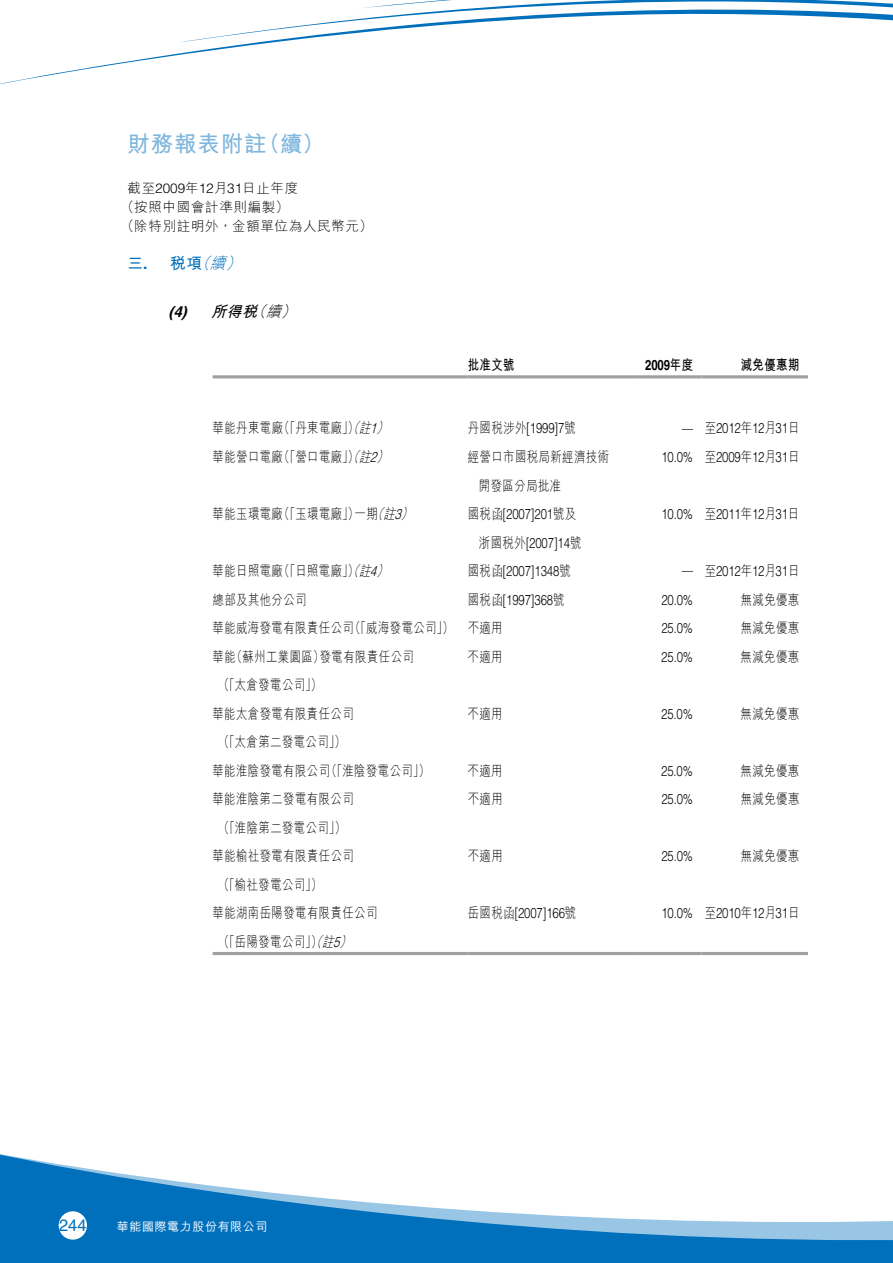
<style>
.page{position:relative;width:893px;height:1263px;background:#fff}
.page>*{position:absolute;margin:0;border:0;box-sizing:border-box;transform-origin:0 0}
.t1{font:700 22.5px "M Hei HK";letter-spacing:.035em;color:#80b7de}
.t2{font:16.5px "Helvetica LT Std";color:#0070bd}
.t3{font:700 15.75px "M Hei HK";color:#0070bd}
.t4{font:italic 700 15px "Helvetica LT Std";color:#000}
.t5{font:300 14.25px/28.5px "M Hei HK";letter-spacing:.035em;color:#000;scale:.8 1}
.t6{font:300 14.25px/28.5px "Helvetica LT Std";letter-spacing:-.015em;color:#000;scale:.8 1}
.t7{font:700 14.25px "M Hei HK";letter-spacing:.035em;color:#000;scale:.8 1}
.t8{font:700 14.25px "Helvetica LT Std";color:#000;scale:.8 1}
.t9{font:300 13.5px/18.8px "M Hei HK";letter-spacing:.05em;color:#000}
.t10{font:500 12px "M Hei HK";letter-spacing:.05em;color:#fff}
.s1{font-family:"Helvetica LT Std"}
.s2{font-weight:300;font-style:italic}
.s3{font-family:"M Hei HK"}
.s4{font-family:"M Hei HK";font-weight:300}
.s5{font-style:italic}
.s6{font-family:"Helvetica LT Std";font-style:italic}
</style>
<div class="page">
<svg style="left:0;top:1154px;width:892px;height:109px"></svg>
<div style="left:59px;top:1211px;width:28px;height:28px;background:#fff;border-radius:50%"></div>
<svg style="left:179px;top:19px;width:177px;height:36px"></svg>
<svg style="left:892px;top:1221px;width:1px;height:42px"></svg>
<svg style="left:356px;top:0;width:537px;height:33px"></svg>
<hr style="left:213px;top:375px;width:255px;height:3px;background:#9fa0a0">
<hr style="left:468px;top:375px;width:170px;height:3px;background:#9fa0a0">
<hr style="left:638px;top:375px;width:64px;height:3px;background:#9fa0a0">
<hr style="left:702px;top:375px;width:106px;height:3px;background:#9fa0a0">
<hr style="left:213px;top:952px;width:255px;height:3px;background:#9fa0a0">
<hr style="left:468px;top:952px;width:170px;height:3px;background:#9fa0a0">
<hr style="left:638px;top:952px;width:64px;height:3px;background:#9fa0a0">
<hr style="left:702px;top:952px;width:106px;height:3px;background:#9fa0a0">
<h1 class="t1" style="left:128px;top:127px;width:199px">財務報表附註（續）</h1>
<p class="t9" style="left:121px;top:179px;width:253px;text-indent:7px">截至<span class="s1">2009</span>年<span class="s1">12</span>月<span class="s1">31</span>日止年度<br>（按照中國會計準則編製）<br>（除特別註明外，金額單位為人民幣元）</p>
<p class="t3" style="left:128px;top:252px;width:119px">三<span class="s1">.</span> 稅項<span class="s2">（續）</span></p>
<p class="t4" style="left:169px;top:303px;width:133px">(4) <span class="s3">所得稅</span><span class="s4">（續）</span></p>
<p class="t7" style="left:468px;top:354px;width:60px">批准文號</p>
<p class="t8" style="left:645px;top:356px;width:61px">2009<span class="s3">年度</span></p>
<p class="t7" style="left:741px;top:354px;width:75px">減免優惠期</p>
<p class="t5" style="left:213px;top:414px;width:225px">華能丹東電廠（「丹東電廠」<span class="s5">（</span>）<span class="s5">註</span><span class="s6">1</span><span class="s5">）</span></p>
<p class="t6" style="left:468px;top:414px;width:137px"><span class="s3">丹國稅涉外</span>[1999]7<span class="s3">號</span></p>
<p class="t6" style="left:682px;top:414px;width:149px">— <span class="s3">至</span>2012<span class="s3">年</span>12<span class="s3">月</span>31<span class="s3">日</span></p>
<p class="t5" style="left:213px;top:442px;width:225px">華能營口電廠（「營口電廠」<span class="s5">（</span>）<span class="s5">註</span><span class="s6">2</span><span class="s5">）</span></p>
<p class="t5" style="left:479px;top:442px;width:164px;text-indent:-11px">經營口市國稅局新經濟技術開發區分局批准</p>
<p class="t6" style="left:661px;top:442px;width:174px">10.0% <span class="s3">至</span>2009<span class="s3">年</span>12<span class="s3">月</span>31<span class="s3">日</span></p>
<p class="t5" style="left:213px;top:499px;width:255px">華能玉環電廠（「玉環電廠」）一期<span class="s5">（註</span><span class="s6">3</span><span class="s5">）</span></p>
<p class="t6" style="left:479px;top:499px;width:130px;text-indent:-11px"><span class="s3">國稅函</span>[2007]201<span class="s3">號及浙國稅外</span>[2007]14<span class="s3">號</span></p>
<p class="t6" style="left:661px;top:499px;width:174px">10.0% <span class="s3">至</span>2011<span class="s3">年</span>12<span class="s3">月</span>31<span class="s3">日</span></p>
<p class="t5" style="left:213px;top:556px;width:225px">華能日照電廠（「日照電廠」<span class="s5">（</span>）<span class="s5">註</span><span class="s6">4</span><span class="s5">）</span></p>
<p class="t6" style="left:468px;top:556px;width:130px"><span class="s3">國稅函</span>[2007]1348<span class="s3">號</span></p>
<p class="t6" style="left:682px;top:556px;width:149px">— <span class="s3">至</span>2012<span class="s3">年</span>12<span class="s3">月</span>31<span class="s3">日</span></p>
<p class="t5" style="left:213px;top:585px;width:119px">總部及其他分公司</p>
<p class="t6" style="left:468px;top:585px;width:122px"><span class="s3">國稅函</span>[1997]368<span class="s3">號</span></p>
<p class="t6" style="left:661px;top:585px;width:41px">20.0%</p>
<p class="t5" style="left:741px;top:585px;width:75px">無減免優惠</p>
<p class="t5" style="left:213px;top:613px;width:364px">華能威海發電有限責任公司（「威海發電公司」） 不適用</p>
<p class="t6" style="left:661px;top:613px;width:41px">25.0%</p>
<p class="t5" style="left:741px;top:613px;width:75px">無減免優惠</p>
<p class="t5" style="left:218px;top:642px;width:246px;text-indent:-6px">華能（蘇州工業園區）發電有限責任公司（「太倉發電公司」）</p>
<p class="t5" style="left:468px;top:642px;width:45px">不適用</p>
<p class="t6" style="left:661px;top:642px;width:41px">25.0%</p>
<p class="t5" style="left:741px;top:642px;width:75px">無減免優惠</p>
<p class="t5" style="left:212px;top:699px;width:178px;text-align:center">華能太倉發電有限責任公司（「太倉第二發電公司」）</p>
<p class="t5" style="left:468px;top:699px;width:45px">不適用</p>
<p class="t6" style="left:661px;top:699px;width:41px">25.0%</p>
<p class="t5" style="left:741px;top:699px;width:75px">無減免優惠</p>
<p class="t5" style="left:212px;top:756px;width:273px">華能淮陰發電有限公司（「淮陰發電公司」）</p>
<p class="t5" style="left:468px;top:756px;width:45px">不適用</p>
<p class="t6" style="left:661px;top:756px;width:41px">25.0%</p>
<p class="t5" style="left:741px;top:756px;width:75px">無減免優惠</p>
<p class="t5" style="left:212px;top:784px;width:178px;text-align:center">華能淮陰第二發電有限公司（「淮陰第二發電公司」）</p>
<p class="t5" style="left:468px;top:784px;width:45px">不適用</p>
<p class="t6" style="left:661px;top:784px;width:41px">25.0%</p>
<p class="t5" style="left:741px;top:784px;width:75px">無減免優惠</p>
<p class="t5" style="left:218px;top:841px;width:171px;text-indent:-6px">華能榆社發電有限責任公司（「榆社發電公司」）</p>
<p class="t5" style="left:468px;top:841px;width:45px">不適用</p>
<p class="t6" style="left:661px;top:841px;width:41px">25.0%</p>
<p class="t5" style="left:741px;top:841px;width:75px">無減免優惠</p>
<p class="t5" style="left:218px;top:898px;width:201px;text-indent:-6px">華能湖南岳陽發電有限責任公司（「岳陽發電公司」<span class="s5">（</span>）<span class="s5">註</span><span class="s6">5</span><span class="s5">）</span></p>
<p class="t6" style="left:468px;top:898px;width:137px"><span class="s3">岳國稅函</span>[2007]166<span class="s3">號</span></p>
<p class="t6" style="left:661px;top:898px;width:174px">10.0% <span class="s3">至</span>2010<span class="s3">年</span>12<span class="s3">月</span>31<span class="s3">日</span></p>
<p class="t2" style="left:59px;top:1215px;width:29px">244</p>
<p class="t10" style="left:117px;top:1217px;width:152px">華能國際電力股份有限公司</p>
</div>
